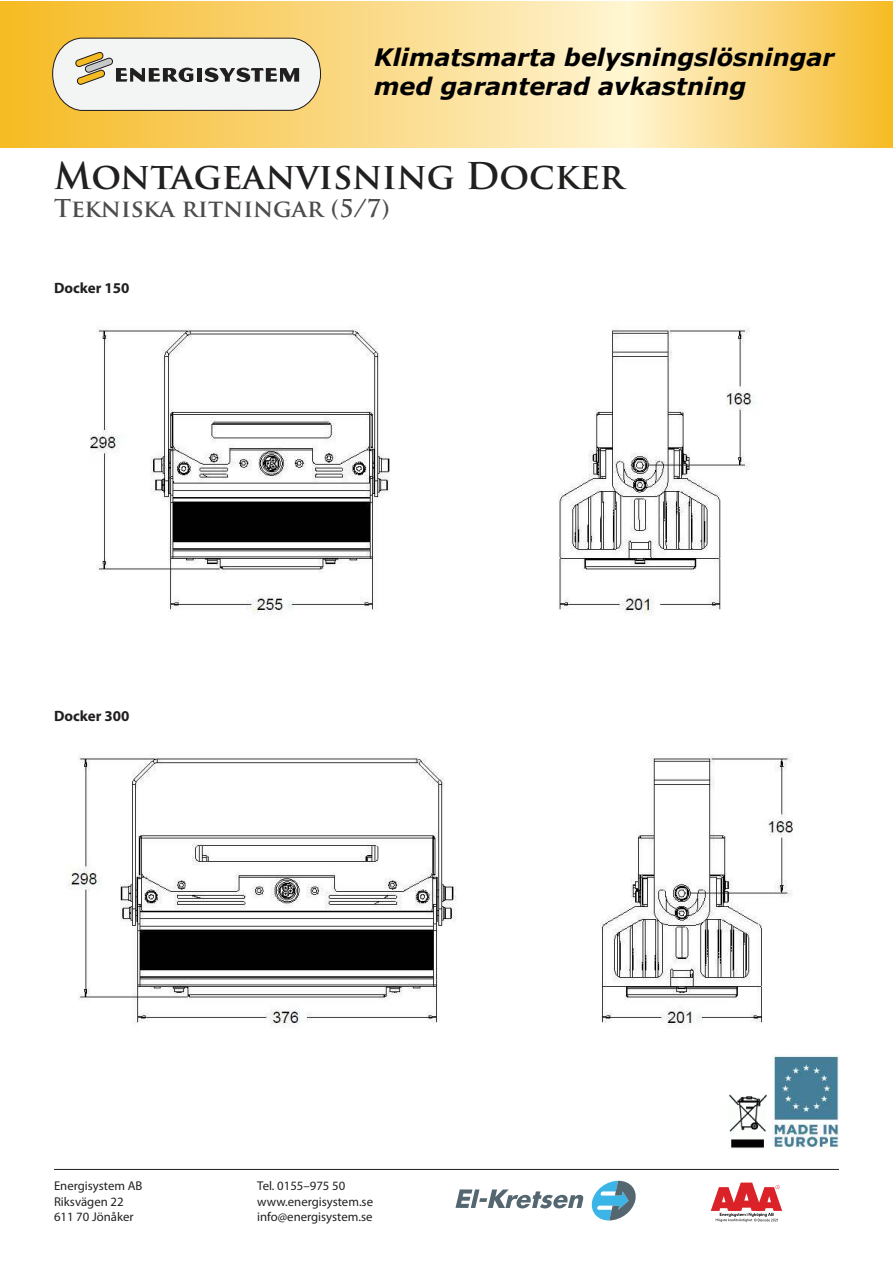
<style>
.page{position:relative;width:893px;height:1263px;background:#fff}
.page>*{position:absolute;margin:0;border:0;box-sizing:border-box;transform-origin:0 0}
.t1{font:700 36px "Trajan Pro";color:#221f1f}
.t2{font:italic 700 24px/28.8px "Verdana";color:#000}
.t3{font:700 24px "Trajan Pro";color:#4c4c4e}
.t4{font:700 15px "Myriad Pro";color:#221f1f}
.t5{font:12.75px/15.3px "Myriad Pro";color:#221f1f}
</style>
<div class="page">
<img style="left:0;top:1px;width:893px;height:146px">
<svg style="left:52px;top:38px;width:269px;height:72px"></svg>
<img style="left:729px;top:1094px;width:37px;height:54px">
<img style="left:90px;top:329px;width:666px;height:284px">
<img style="left:66px;top:757px;width:727px;height:270px">
<img style="left:773px;top:1054px;width:66px;height:94px">
<hr style="left:54px;top:1169px;width:785px;height:1px;background:#221f1f">
<svg style="left:591px;top:1181px;width:45px;height:39px"></svg>
<svg style="left:455px;top:1189px;width:128px;height:19px"></svg>
<svg style="left:711px;top:1182px;width:71px;height:40px"></svg>
<h2 class="t2" style="left:374px;top:45px;width:462px">Klimatsmarta belysningslösningar med garanterad avkastning</h2>
<h1 class="t1" style="left:54px;top:158px;width:572px">Montageanvisning Docker</h1>
<h2 class="t3" style="left:54px;top:197px;width:337px">Tekniska ritningar (5/7)</h2>
<p class="t4" style="left:54px;top:279px;width:77px">Docker 150</p>
<p class="t4" style="left:54px;top:708px;width:77px">Docker 300</p>
<p class="t5" style="left:54px;top:1179px;width:90px">Energisystem AB<br>Riksvägen 22<br>611 70 Jönåker</p>
<p class="t5" style="left:257px;top:1179px;width:117px">Tel. 0155–975 50 www.energisystem.se info@energisystem.se</p>
</div>
